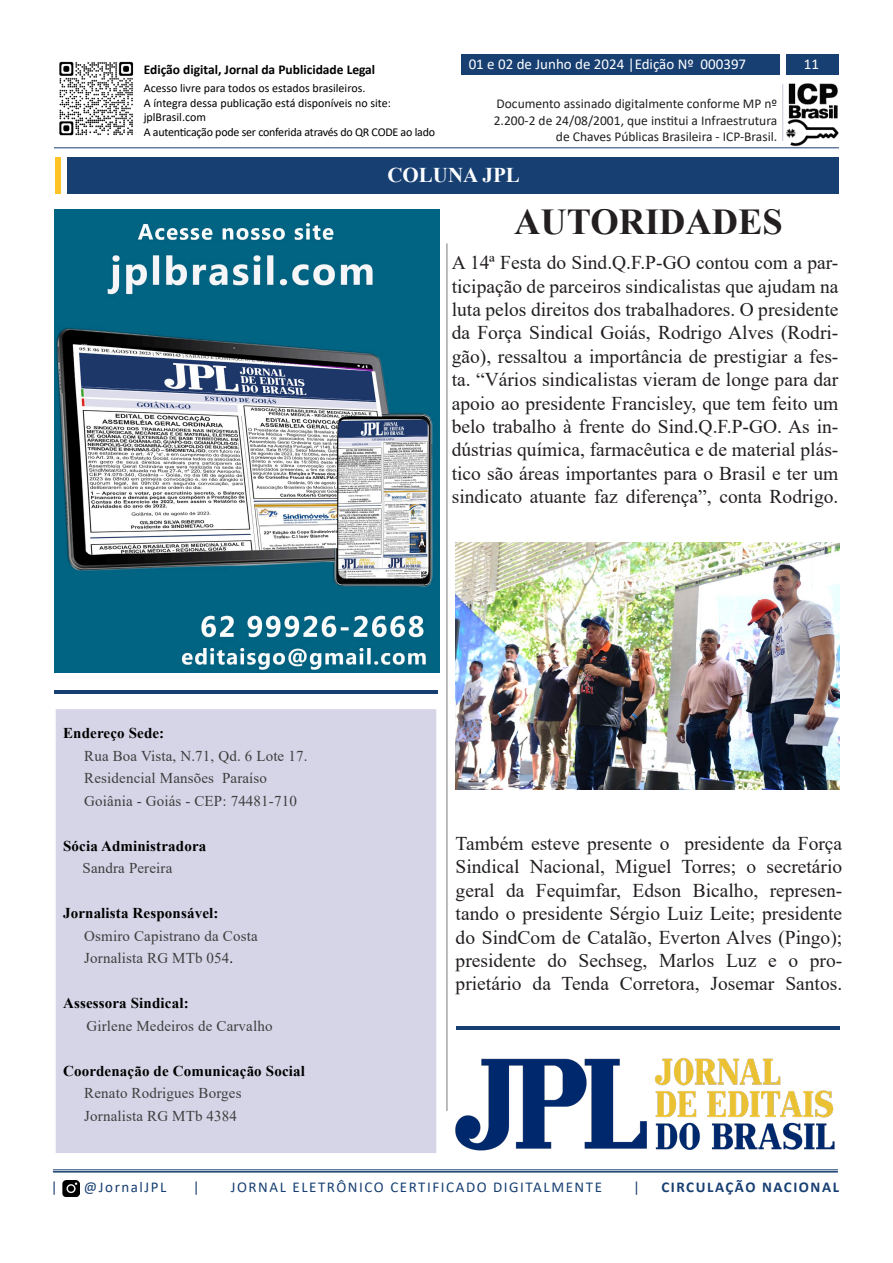
<style>
.page{position:relative;width:893px;height:1263px;background:#fff}
.page>*{position:absolute;margin:0;border:0;box-sizing:border-box;transform-origin:0 0}
.t1{font:700 36.45px "Times New Roman";color:#231f20}
.t2{font:700 21px "Times New Roman";color:#fbfdfe}
.t3{font:19.5px/23.4px "Times New Roman";color:#231f20;text-align:justify}
.t4{font:15px/22.5px "Times New Roman";letter-spacing:.01em;color:#3e3e3f}
.t5{font:700 15px "Times New Roman";letter-spacing:.01em;color:#000}
.t6{font:15px "Calibri";letter-spacing:.105em;color:#173f72}
.t7{font:15px "Calibri";color:#fff}
.t8{font:700 15px "Calibri";letter-spacing:.105em;color:#173f72}
.t9{font:13.5px/16.2px "Calibri";color:#231f20;text-align:right}
.t10{font:700 13.5px "Calibri";color:#000}
.t11{font:12px/14.4px "Calibri";color:#000}
.s1{color:#000}
</style>
<div class="page">
<div style="left:67px;top:157px;width:772px;height:36px;background:#173f72"></div>
<img style="left:59px;top:61px;width:75px;height:75px">
<img style="left:783px;top:83px;width:56px;height:64px">
<hr style="left:782px;top:84px;width:1px;height:57px;background:#c7c7d9">
<div style="left:786px;top:54px;width:53px;height:21px;background:#173f72"></div>
<div style="left:461px;top:54px;width:319px;height:21px;background:#173f72"></div>
<hr style="left:54px;top:147px;width:785px;height:1px;background:#173f72">
<hr style="left:53px;top:1169px;width:785px;height:1px;background:#173f72">
<hr style="left:53px;top:1171px;width:785px;height:1px;background:#173f72">
<img style="left:62px;top:1180px;width:18px;height:16px">
<div style="left:55px;top:157px;width:5px;height:36px;background:#fec427"></div>
<hr style="left:54px;top:690px;width:384px;height:3px;background:#173f72">
<hr style="left:456px;top:1026px;width:384px;height:3px;background:#173f72">
<div style="left:54px;top:708px;width:384px;height:446px;background:#d5d5e7;border:2px solid #fff"></div>
<hr style="left:446px;top:243px;width:1px;height:868px;background:#787a7d">
<img style="left:55px;top:209px;width:384px;height:464px">
<img style="left:455px;top:543px;width:384px;height:246px">
<img style="left:449px;top:1058px;width:389px;height:115px">
<p class="t10" style="left:144px;top:60px;width:233px">Edição digital, Jornal da Publicidade Legal</p>
<p class="t11" style="left:144px;top:81px;width:293px">Acesso livre para todos os estados brasileiros.<br>A íntegra dessa publicação está disponíveis no site: jplBrasil.com<br>A autenticação pode ser conferida através do QR CODE ao lado</p>
<p class="t7" style="left:469px;top:54px;width:279px">01 e 02 de Junho de 2024 |Edição Nº 000397</p>
<p class="t7" style="left:804px;top:54px;width:17px">11</p>
<p class="t9" style="left:494px;top:95px;width:285px">Documento assinado digitalmente conforme MP nº<br>2.200-2 de 24/08/2001, que institui a Infraestrutura de Chaves Públicas Brasileira - ICP-Brasil.</p>
<p class="t2" style="left:387px;top:160px;width:134px">COLUNA JPL</p>
<h1 class="t1" style="left:514px;top:195px;width:270px">AUTORIDADES</h1>
<p class="t5" style="left:63px;top:722px;width:103px">Endereço Sede:</p>
<p class="t4" style="left:84px;top:744px;width:225px">Rua Boa Vista, N.71, Qd. 6 Lote 17.<br>Residencial Mansões Paraíso<br>Goiânia - Goiás - CEP: 74481-710</p>
<p class="t5" style="left:63px;top:835px;width:145px">Sócia Administradora</p>
<p class="t4" style="left:83px;top:856px;width:91px">Sandra Pereira</p>
<p class="t5" style="left:63px;top:902px;width:157px">Jornalista Responsável:</p>
<p class="t4" style="left:84px;top:924px;width:175px">Osmiro Capistrano da Costa<br>Jornalista RG MTb 054<span class="s1">.</span></p>
<p class="t5" style="left:63px;top:992px;width:127px">Assessora Sindical:</p>
<p class="t4" style="left:86px;top:1014px;width:188px">Girlene Medeiros de Carvalho</p>
<p class="t5" style="left:63px;top:1060px;width:243px">Coordenação de Comunicação Social</p>
<p class="t4" style="left:84px;top:1081px;width:159px">Renato Rodrigues Borges<br>Jornalista RG MTb 4384</p>
<p class="t3" style="left:452px;top:250px;width:388px">A 14ª Festa do Sind.Q.F.P-GO contou com a par&shy;ticipação de parceiros sindicalistas que ajudam na luta pelos direitos dos trabalhadores. O presidente da Força Sindical Goiás, Rodrigo Alves (Rodri&shy;gão), ressaltou a importância de prestigiar a fes&shy;ta. “Vários sindicalistas vieram de longe para dar apoio ao presidente Francisley, que tem feito um belo trabalho à frente do Sind.Q.F.P-GO. As in&shy;dústrias química, farmacêutica e de material plás&shy;tico são áreas importantes para o Brasil e ter um sindicato atuante faz diferença”, conta Rodrigo.</p>
<p class="t3" style="left:456px;top:831px;width:388px">Também esteve presente o presidente da Força Sindical Nacional, Miguel Torres; o secretário geral da Fequimfar, Edson Bicalho, represen&shy;tando o presidente Sérgio Luiz Leite; presidente do SindCom de Catalão, Everton Alves (Pingo); presidente do Sechseg, Marlos Luz e o pro&shy;prietário da Tenda Corretora, Josemar Santos.</p>
<p class="t6" style="left:51px;top:1177px;width:8px">|</p>
<p class="t6" style="left:84px;top:1177px;width:84px">@JornalJPL</p>
<p class="t6" style="left:193px;top:1177px;width:8px">|</p>
<p class="t6" style="left:231px;top:1177px;width:373px">JORNAL ELETRÔNICO CERTIFICADO DIGITALMENTE</p>
<p class="t6" style="left:633px;top:1177px;width:8px">|</p>
<p class="t8" style="left:661px;top:1177px;width:179px">CIRCULAÇÃO NACIONAL</p>
</div>
